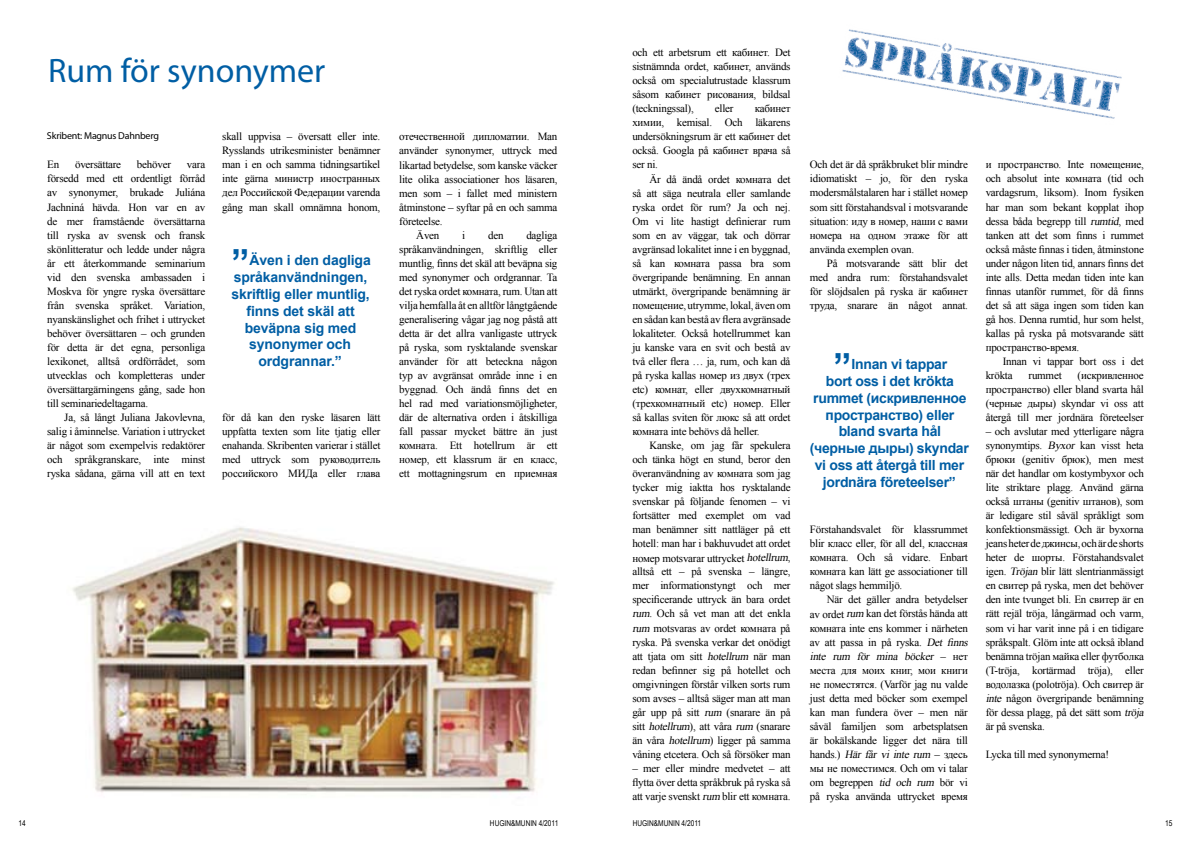
<style>
.page{position:relative;width:1191px;height:842px;background:#fff}
.page>*{position:absolute;margin:0;border:0;box-sizing:border-box;transform-origin:0 0}
.t1{font:700 36px "Arial";color:#005ea4}
.t2{font:34px "Myriad Pro";color:#005ea4}
.t3{font:700 14px "Arial";letter-spacing:-.02em;color:#005ea4}
.t4{font:11px/14px "Times New Roman";letter-spacing:-.02em;color:#000;text-align:justify}
.t5{font:10px "Myriad Pro";letter-spacing:-.02em;color:#000}
.t6{font:8px "Arial Narrow";color:#000}
.s1{font-style:italic}
</style>
<div class="page">
<img style="left:842px;top:29px;width:280px;height:90px">
<img style="left:72px;top:527px;width:482px;height:266px">
<p class="t4" style="left:632px;top:45px;width:160px">och ett arbetsrum ett кабинет. Det sistnämnda ordet, кабинет, används också om specialutrustade klassrum såsom кабинет рисования, bildsal (teckningssal),</p>
<h2 class="t2" style="left:48px;top:50px;width:279px">Rum för synonymer</h2>
<p class="t4" style="left:632px;top:101px;width:160px;text-indent:122px">кабинет химии, kemisal. Och läkarens undersökningsrum är ett кабинет det också. Googla på кабинет врача så ser ni.</p>
<p class="t4" style="left:632px;top:172px;width:160px;text-indent:17px">Är då ändå ordet комната det så att säga neutrala eller samlande ryska ordet för rum? Ja och nej.<br>Om vi lite hastigt definierar rum som en av väggar, tak och dörrar avgränsad lokalitet inne i en byggnad, så kan комната passa bra som övergripande benämning. En annan utmärkt, övergripande benämning är помещение, utrymme, lokal, även om en sådan kan bestå av flera avgränsade lokaliteter. Också hotellrummet kan ju kanske vara en svit och bestå av två eller flera … ja, rum, och kan då på ryska kallas номер из двух (трех etc) комнат, eller двухкомнатный (трехкомнатный etc) номер. Eller så kallas sviten för люкс så att ordet комната inte behövs då heller.</p>
<p class="t4" style="left:632px;top:438px;width:160px;text-indent:17px">Kanske, om jag får spekulera och tänka högt en stund, beror den överanvändning av комната som jag tycker mig iaktta hos rysktalande svenskar på följande fenomen – vi fortsätter med exemplet om vad man benämner sitt nattläger på ett hotell: man har i bakhuvudet att ordet номер motsvarar uttrycket <span class="s1">hotellrum</span>, alltså ett – på svenska – längre, mer informationstyngt och mer specificerande uttryck än bara ordet <span class="s1">rum</span>. Och så vet man att det enkla <span class="s1">rum</span> motsvaras av ordet комната på ryska. På svenska verkar det onödigt att tjata om sitt <span class="s1">hotellrum</span> när man redan befinner sig på hotellet och omgivningen förstår vilken sorts rum som avses – alltså säger man att man går upp på sitt <span class="s1">rum</span> (snarare än på sitt <span class="s1">hotellrum</span>), att våra <span class="s1">rum</span> (snarare än våra <span class="s1">hotellrum</span>) ligger på samma våning etcetera. Och så försöker man</p>
<p class="t4" style="left:632px;top:761px;width:160px">– mer eller mindre medvetet – att flytta över detta språkbruk på ryska så att varje svenskt <span class="s1">rum</span> blir ett комната.</p>
<p class="t4" style="left:715px;top:101px;width:20px">eller</p>
<p class="t5" style="left:47px;top:130px;width:113px">Skribent: Magnus Dahnberg</p>
<p class="t4" style="left:222px;top:129px;width:160px">skall uppvisa – översatt eller inte.<br>Rysslands utrikesminister benämner man i en och samma tidningsartikel inte gärna министр иностранных дел Российской Федерации varenda gång man skall omnämna honom,</p>
<p class="t4" style="left:399px;top:130px;width:160px">отечественной дипломатии. Man</p>
<p class="t4" style="left:399px;top:144px;width:160px">använder synonymer, uttryck med</p>
<p class="t4" style="left:399px;top:158px;width:160px">likartad betydelse, som kanske väcker</p>
<p class="t4" style="left:399px;top:172px;width:160px">lite olika associationer hos läsaren,</p>
<p class="t4" style="left:399px;top:186px;width:160px">men som – i fallet med ministern</p>
<p class="t4" style="left:399px;top:200px;width:160px">åtminstone – syftar på en och samma</p>
<p class="t4" style="left:399px;top:214px;width:45px">företeelse.</p>
<p class="t4" style="left:416px;top:228px;width:25px">Även</p>
<p class="t4" style="left:462px;top:228px;width:5px">i</p>
<p class="t4" style="left:488px;top:228px;width:17px">den</p>
<p class="t4" style="left:810px;top:158px;width:160px">Och det är då språkbruket blir mindre idiomatiskt – jo, för den ryska modersmålstalaren har i stället номер som sitt förstahandsval i motsvarande situation: иду в номер, наши с вами номера на одном этаже för att använda exemplen ovan.</p>
<p class="t4" style="left:810px;top:256px;width:160px;text-indent:17px">På motsvarande sätt blir det med andra rum: förstahandsvalet för slöjdsalen på ryska är кабинет труда, snarare än något annat.</p>
<p class="t4" style="left:47px;top:158px;width:14px">En</p>
<p class="t4" style="left:75px;top:158px;width:48px">översättare</p>
<p class="t4" style="left:137px;top:158px;width:36px">behöver</p>
<p class="t4" style="left:47px;top:158px;width:159px;text-indent:140px">vara försedd med ett ordentligt förråd av synonymer, brukade Juliána Jachniná hävda. Hon var en av de mer framstående översättarna till ryska av svensk och fransk skönlitteratur och ledde under några år ett återkommande seminarium vid den svenska ambassaden i Moskva för yngre ryska översättare från svenska språket. Variation, nyanskänslighet och frihet i uttrycket behöver översättaren – och grunden för detta är det egna, personliga lexikonet, alltså ordförrådet, som utvecklas och kompletteras under översättargärningens gång, sade hon till seminariedeltagarna.</p>
<p class="t4" style="left:47px;top:410px;width:159px;text-indent:17px">Ja, så långt Juliana Jakovlevna, salig i åminnelse. Variation i uttrycket är något som exempelvis redaktörer och språkgranskare, inte minst ryska sådana, gärna vill att en text</p>
<p class="t4" style="left:399px;top:228px;width:160px;text-indent:127px">dagliga språkanvändningen, skriftlig eller muntlig, finns det skäl att beväpna sig med synonymer och ordgrannar. Ta det ryska ordet комната, rum. Utan att vilja hemfalla åt en alltför långtgående generalisering vågar jag nog påstå att detta är det allra vanligaste uttryck på ryska, som rysktalande svenskar använder för att beteckna någon typ av avgränsat område inne i en byggnad. Och ändå finns det en hel rad med variationsmöjligheter, där de alternativa orden i åtskilliga fall passar mycket bättre än just комната. Ett hotellrum är ett номер, ett klassrum är en класс, ett mottagningsrum en приемная</p>
<h1 class="t1" style="left:231px;top:239px;width:19px">”</h1>
<p class="t3" style="left:249px;top:251px;width:123px">Även i den dagliga</p>
<p class="t3" style="left:234px;top:268px;width:135px">språkanvändningen,</p>
<p class="t3" style="left:231px;top:285px;width:140px">skriftlig eller muntlig,</p>
<p class="t3" style="left:246px;top:301px;width:110px">finns det skäl att</p>
<p class="t3" style="left:245px;top:318px;width:113px">beväpna sig med</p>
<p class="t3" style="left:249px;top:335px;width:103px">synonymer och</p>
<p class="t3" style="left:258px;top:352px;width:85px">ordgrannar.”</p>
<h1 class="t1" style="left:833px;top:343px;width:19px">”</h1>
<p class="t3" style="left:851px;top:355px;width:97px">Innan vi tappar</p>
<p class="t3" style="left:825px;top:372px;width:130px">bort oss i det krökta</p>
<p class="t3" style="left:813px;top:389px;width:155px">rummet (искривленное</p>
<p class="t3" style="left:825px;top:405px;width:130px">пространство) eller</p>
<p class="t3" style="left:838px;top:422px;width:104px">bland svarta hål</p>
<p class="t3" style="left:810px;top:439px;width:160px">(черные дыры) skyndar</p>
<p class="t3" style="left:814px;top:456px;width:151px">vi oss att återgå till mer</p>
<p class="t3" style="left:823px;top:473px;width:134px">jordnära företeelser”</p>
<p class="t4" style="left:222px;top:410px;width:160px">för då kan den ryske läsaren lätt uppfatta texten som lite tjatig eller enahanda. Skribenten varierar i stället med uttryck som руководитель российского МИДа eller глава</p>
<p class="t4" style="left:810px;top:522px;width:160px">Förstahandsvalet för klassrummet blir класс eller, för all del, классная комната. Och så vidare. Enbart комната kan lätt ge associationer till något slags hemmiljö.</p>
<p class="t4" style="left:810px;top:593px;width:162px;text-align:left;text-indent:17px">När det gäller andra betydelser av ordet <span class="s1">rum</span> kan det förstås hända att комната inte ens kommer i närheten av att passa in på ryska. <span class="s1">Det finns inte rum för mina böcker</span> – н е т места для моих книг, мои книги не поместятся. (Varför jag nu valde just detta med böcker som exempel kan man fundera över – men när såväl familjen som arbetsplatsen är bokälskande ligger det nära till hands.) <span class="s1">Här får vi inte rum</span> – здесь мы не поместимся. Och om vi talar om begreppen <span class="s1">tid och rum</span> bör vi på ryska använda uttrycket время</p>
<p class="t4" style="left:985px;top:158px;width:160px">и пространство. Inte помещение, och absolut inte комната (tid och vardagsrum, liksom). Inom fysiken har man som bekant kopplat ihop dessa båda begrepp till <span class="s1">rumtid</span>, med tanken att det som finns i rummet också måste finnas i tiden, åtminstone under någon liten tid, annars finns det inte alls. Detta medan tiden inte kan finnas utanför rummet, för då finns det så att säga ingen som tiden kan gå hos. Denna rumtid, hur som helst, kallas på ryska på motsvarande sätt пространство-время.</p>
<p class="t4" style="left:985px;top:354px;width:160px;text-indent:17px">Innan vi tappar bort oss i det krökta</p>
<p class="t4" style="left:985px;top:368px;width:160px;text-indent:92px">(искривленное пространство) eller bland svarta hål (черные дыры) skyndar vi oss att återgå till mer jordnära företeelser</p>
<p class="t4" style="left:985px;top:424px;width:162px;text-align:left">– och avslutar med ytterligare några synonymtips. <span class="s1">Byxor</span> kan visst heta брюки (gеnitiv брюк), men mest när det handlar om kostymbyxor och lite striktare plagg. Använd gärna också штаны (genitiv штанов), som är ledigare stil såväl språkligt som konfektionsmässigt. Och är byxorna jeans heter de джинсы, och är de shorts heter de шорты. Förstahandsvalet igen. <span class="s1">Tröjan</span> blir lätt slentrianmässigt en свитер på ryska, men det behöver den inte tvunget bli. En свитер är en rätt rejäl tröja, långärmad och varm, som vi har varit inne på i en tidigare språkspalt. Glöm inte att också ibland benämna tröjan майка eller футболка (T-tröja, kortärmad tröja), eller водолазка (polotröja). Och свитер är <span class="s1">inte</span> någon övergripande benämning för dessa plagg, på det sätt som <span class="s1">tröja </span>är på svenska.</p>
<p class="t4" style="left:985px;top:747px;width:125px">Lycka till med synonymerna!</p>
<p class="t4" style="left:1028px;top:368px;width:35px">rummet</p>
<p class="t6" style="left:19px;top:817px;width:9px">14</p>
<p class="t6" style="left:490px;top:817px;width:70px">HUGIN&amp;MUNIN 4/2011</p>
<p class="t6" style="left:632px;top:817px;width:70px">HUGIN&amp;MUNIN 4/2011</p>
<p class="t6" style="left:1165px;top:817px;width:9px">15</p>
</div>
